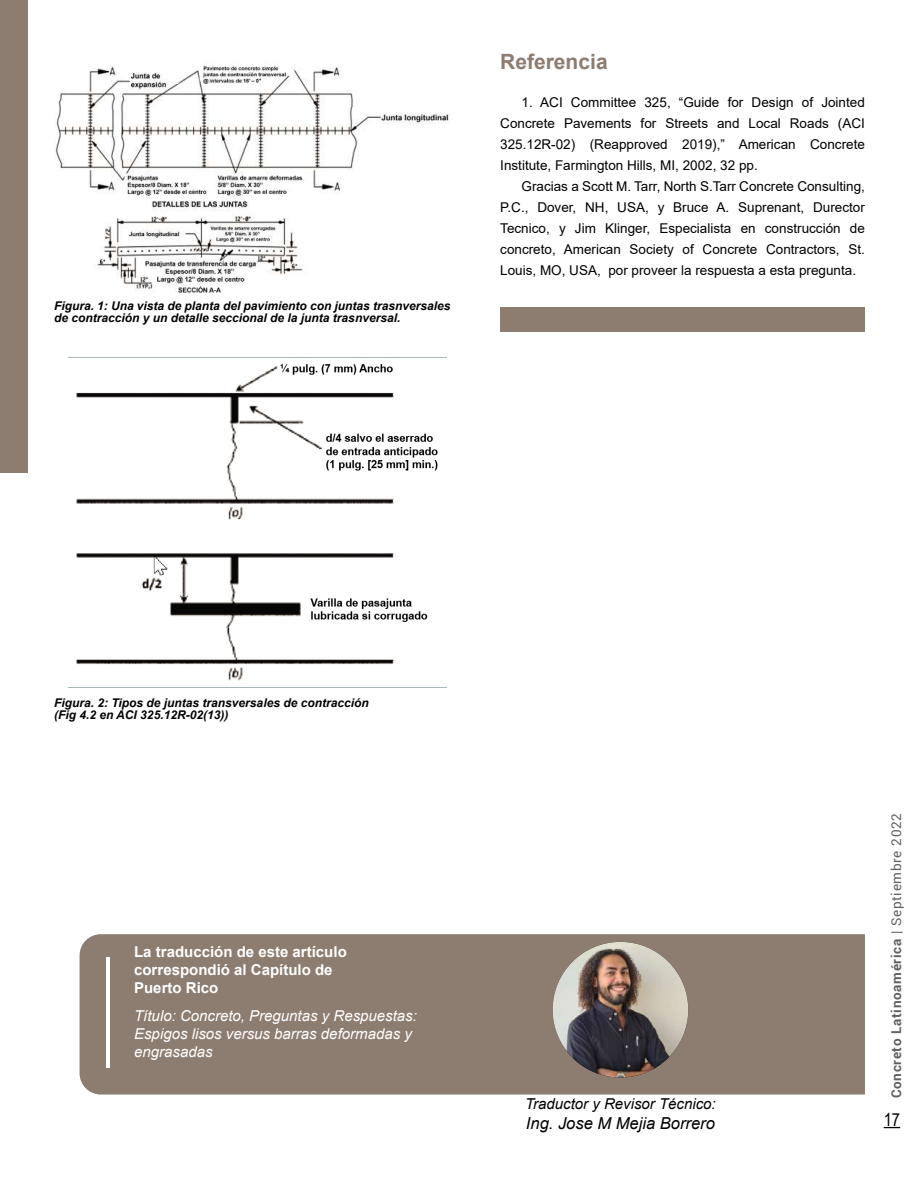
<style>
.page{position:relative;width:919px;height:1187px;background:#fff}
.page>*{position:absolute;margin:0;border:0;box-sizing:border-box;transform-origin:0 0}
.t1{font:700 21px "Arial";color:#8d7c70}
.t2{font:18px "Arial Narrow";color:#000}
.t3{font:italic 16.5px "Arial";color:#000}
.t4{font:italic 15px/18px "Arial";color:#fff}
.t5{font:700 15px/18px "Arial";color:#fff}
.t6{font:italic 15px "Arial";color:#000}
.t7{font:13.5px/21px "Arial";color:#000;text-align:justify}
.t8{font:700 13.5px "Roboto";letter-spacing:.05em;color:#616160}
.t9{font:italic 700 12px/12px "Arial";color:#020203}
.s1{font-weight:400}
</style>
<div class="page">
<svg style="left:883px;top:1126px;width:17px;height:2px"></svg>
<div style="left:0;top:0;width:27px;height:473px;background:#8d7c70"></div>
<div style="left:80px;top:934px;width:784px;height:160px;background:#8d7c70"></div>
<hr style="left:106px;top:957px;width:4px;height:110px;background:#fff">
<img style="left:552px;top:941px;width:136px;height:136px;border-radius:68px">
<div style="left:500px;top:307px;width:364px;height:25px;background:#8d7c70"></div>
<img style="left:55px;top:65px;width:394px;height:228px">
<img style="left:76px;top:364px;width:362px;height:317px">
<p class="t9" style="left:54px;top:300px;width:398px">Figura. 1: Una vista de planta del pavimiento con juntas trasnversales de contracción y un detalle seccional de la junta trasnversal.</p>
<h1 class="t1" style="left:500px;top:47px;width:109px">Referencia</h1>
<p class="t7" style="left:500px;top:91px;width:366px;text-indent:21px">1. ACI Committee 325, “Guide for Design of Jointed Concrete Pavements for Streets and Local Roads (ACI 325.12R-02) (Reapproved 2019),” American Concrete Institute, Farmington Hills, MI, 2002, 32 pp.</p>
<p class="t7" style="left:500px;top:175px;width:366px;text-indent:21px">Gracias a Scott M. Tarr, North S.Tarr Concrete Consulting, P.C., Dover, NH, USA, y Bruce A. Suprenant, Durector Tecnico, y Jim Klinger, Especialista en construcción de concreto, American Society of Concrete Contractors, St.<br>Louis, MO, USA, por proveer la respuesta a esta pregunta.</p>
<p class="t9" style="left:54px;top:697px;width:316px">Figura. 2: Tipos de juntas transversales de contracción (Fig 4.2 en ACI 325.12R-02(13))</p>
<p class="t5" style="left:134px;top:943px;width:214px">La traducción de este artículo correspondió al Capítulo de<br>Puerto Rico</p>
<p class="t4" style="left:134px;top:1006px;width:284px">Título: Concreto, Preguntas y Respuestas:<br>Espigos lisos versus barras deformadas y engrasadas</p>
<p class="t6" style="left:525px;top:1094px;width:192px">Traductor y Revisor Técnico:</p>
<p class="t3" style="left:526px;top:1112px;width:190px">Ing. Jose M Mejia Borrero</p>
<p class="t8" style="left:886px;top:1098px;width:286px;rotate:-90deg">Concreto Latinoamérica <span class="s1">| Septiembre 2022</span></p>
<h2 class="t2" style="left:883px;top:1105px;width:18px">17</h2>
</div>
